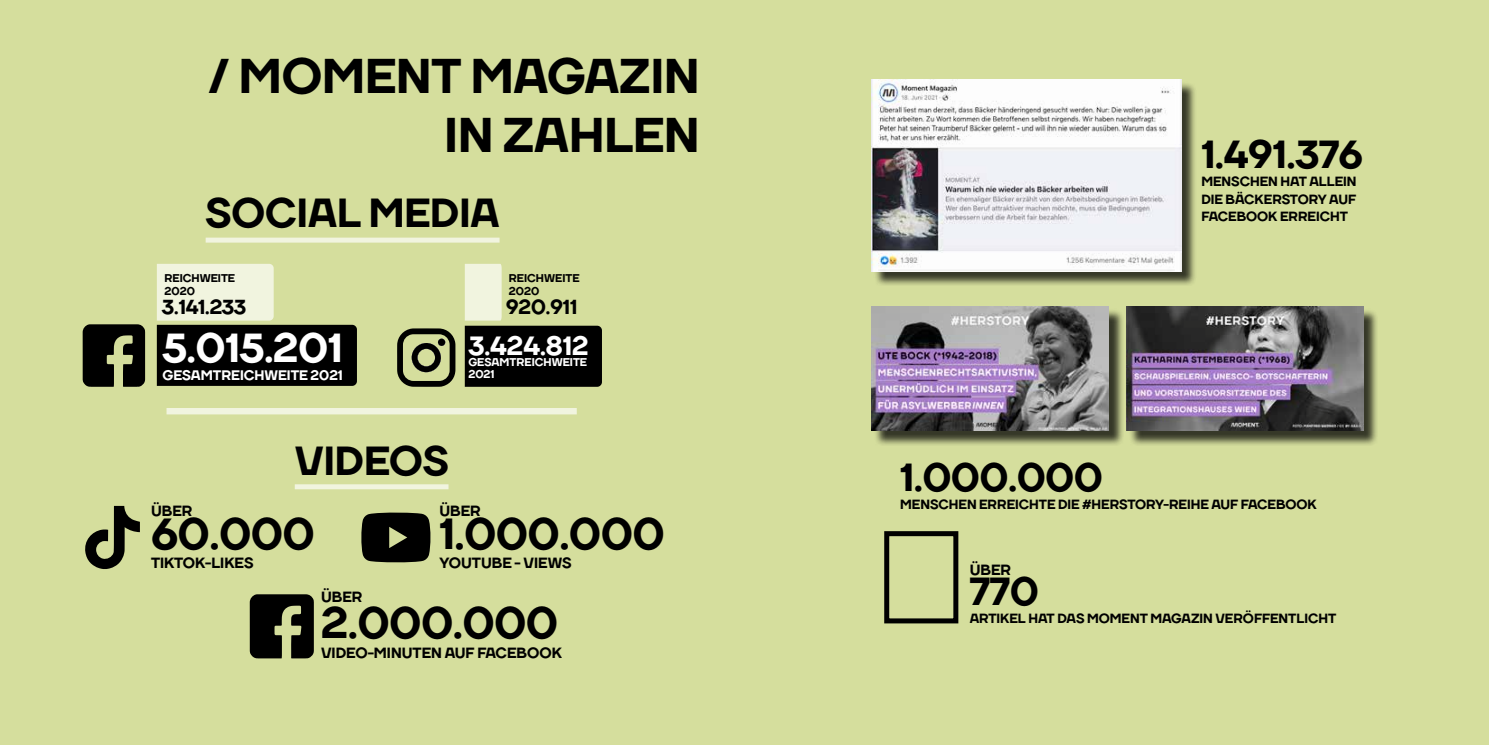
<style>
.page{position:relative;width:1489px;height:745px;background:#fff}
.page>*{position:absolute;margin:0;border:0;box-sizing:border-box;transform-origin:0 0}
.t1{font:800 48.75px/58.5px "TT Firs";color:#000;text-align:right}
.t2{font:800 43.5px "TT Firs";color:#000}
.t3{font:800 40.62px "TT Firs";color:#000}
.t4{font:800 40.5px "TT Firs";color:#fff}
.t5{font:800 39.12px "TT Firs";color:#000}
.t6{font:800 26.38px "TT Firs";color:#fff}
.t7{font:800 20.25px "TT Firs";letter-spacing:-.01em;color:#000}
.t8{font:800 14.75px "TT Firs";color:#000}
.t9{font:800 13.75px "TT Firs";color:#fff}
.t10{font:800 13.38px/17.5px "TT Firs";color:#000;text-align:justify}
.t11{font:800 11.25px/13.5px "TT Firs";color:#000}
.t12{font:800 11.25px/11.8px "TT Firs";color:#fff}
</style>
<div class="page">
<div style="left:0;top:0;width:1488px;height:744px;background:#d5de9d"></div>
<div style="left:166px;top:408px;width:410px;height:6px;background:#f1f4df"></div>
<div style="left:206px;top:237px;width:293px;height:5px;background:#f1f4df"></div>
<div style="left:295px;top:484px;width:153px;height:5px;background:#f1f4df"></div>
<svg style="left:250px;top:594px;width:64px;height:64px"></svg>
<svg style="left:361px;top:512px;width:70px;height:50px;background:#1c1d14"></svg>
<svg style="left:85px;top:505px;width:55px;height:63px"></svg>
<svg style="left:397px;top:328px;width:58px;height:58px"></svg>
<div style="left:438px;top:338px;width:7px;height:8px;background:#000;border-radius:50%"></div>
<svg style="left:465px;top:264px;width:137px;height:122px"></svg>
<svg style="left:157px;top:264px;width:200px;height:121px"></svg>
<svg style="left:83px;top:324px;width:62px;height:63px"></svg>
<div style="left:873px;top:81px;width:323px;height:205px;background:#000;opacity:.75"></div>
<img style="left:871px;top:79px;width:310px;height:192px">
<div style="left:884px;top:531px;width:74px;height:92px;border:5px solid #000"></div>
<div style="left:873px;top:308px;width:251px;height:138px;background:#000;opacity:.75"></div>
<img style="left:871px;top:306px;width:237px;height:124px">
<div style="left:1128px;top:308px;width:251px;height:138px;background:#000;opacity:.75"></div>
<img style="left:1126px;top:306px;width:237px;height:124px">
<h1 class="t1" style="left:208px;top:48px;width:492px">/ MOMENT MAGAZIN<br>IN ZAHLEN</h1>
<h3 class="t3" style="left:206px;top:187px;width:295px">SOCIAL MEDIA</h3>
<p class="t11" style="left:164px;top:271px;width:72px">REICHWEITE<br>2020</p>
<h3 class="t4" style="left:162px;top:321px;width:182px">5.015.201</h3>
<p class="t9" style="left:162px;top:366px;width:182px">GESAMTREICHWEITE 2021</p>
<h3 class="t7" style="left:162px;top:294px;width:86px">3.141.233</h3>
<p class="t11" style="left:509px;top:271px;width:72px">REICHWEITE<br>2020</p>
<h3 class="t7" style="left:506px;top:294px;width:73px">920.911</h3>
<h3 class="t6" style="left:468px;top:328px;width:122px">3.424.812</h3>
<p class="t12" style="left:468px;top:356px;width:120px">GESAMTREICHWEITE<br>2021</p>
<h3 class="t3" style="left:295px;top:434px;width:155px">VIDEOS</h3>
<p class="t8" style="left:151px;top:501px;width:43px">ÜBER</p>
<p class="t8" style="left:439px;top:501px;width:43px">ÜBER</p>
<h2 class="t2" style="left:151px;top:505px;width:165px">60.000</h2>
<p class="t8" style="left:151px;top:553px;width:104px">TIKTOK-LIKES</p>
<h2 class="t2" style="left:439px;top:505px;width:227px">1.000.000</h2>
<p class="t8" style="left:439px;top:553px;width:133px">YOUTUBE - VIEWS</p>
<p class="t8" style="left:321px;top:586px;width:43px">ÜBER</p>
<h2 class="t2" style="left:321px;top:595px;width:238px">2.000.000</h2>
<p class="t8" style="left:321px;top:642px;width:242px">VIDEO-MINUTEN AUF FACEBOOK</p>
<h3 class="t5" style="left:1201px;top:130px;width:163px">1.491.376</h3>
<p class="t10" style="left:1201px;top:173px;width:157px">MENSCHEN HAT ALLEIN DIE BÄCKERSTORY AUF FACEBOOK ERREICHT</p>
<h3 class="t5" style="left:900px;top:452px;width:204px">1.000.000</h3>
<p class="t10" style="left:900px;top:495px;width:418px">MENSCHEN ERREICHTE DIE #HERSTORY-REIHE AUF FACEBOOK</p>
<p class="t8" style="left:969px;top:560px;width:43px">ÜBER</p>
<h3 class="t5" style="left:969px;top:566px;width:70px">770</h3>
<p class="t10" style="left:969px;top:609px;width:368px">ARTIKEL HAT DAS MOMENT MAGAZIN VERÖFFENTLICHT</p>
</div>
